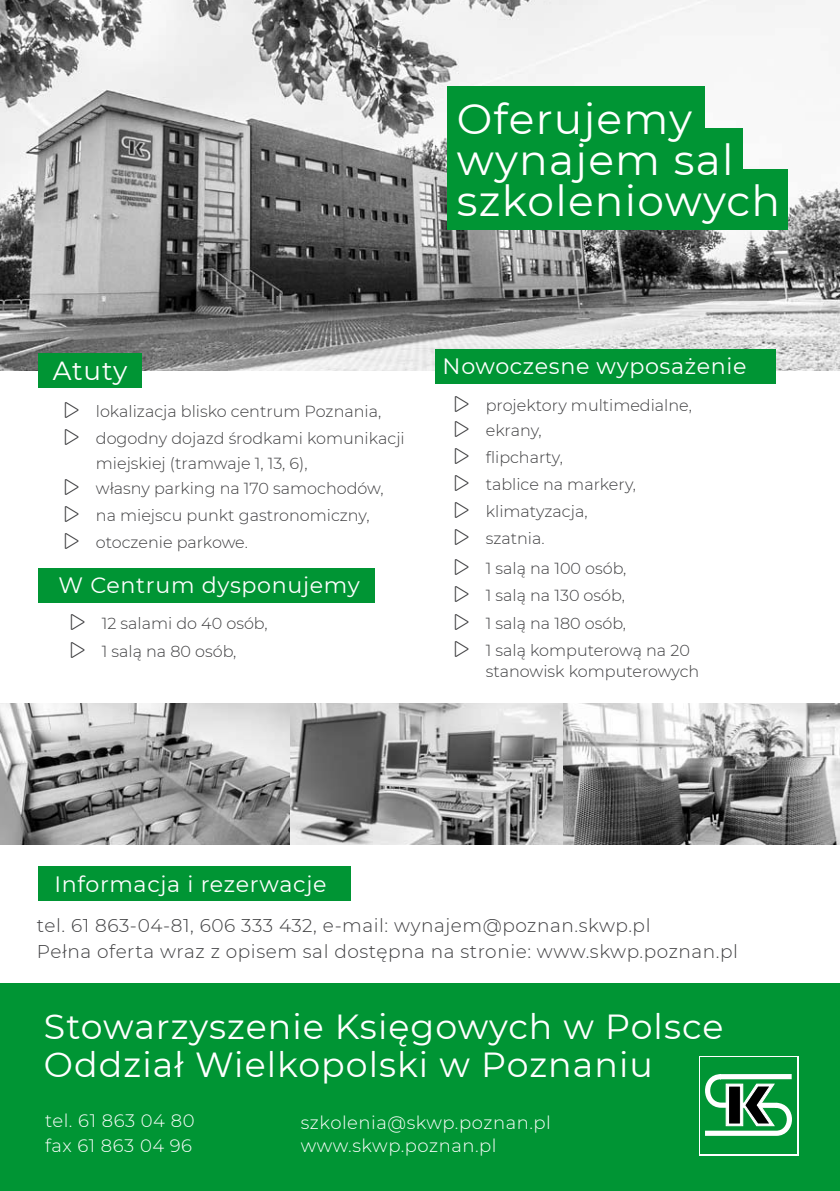
<style>
.page{position:relative;width:840px;height:1191px;background:#fff}
.page>*{position:absolute;margin:0;border:0;box-sizing:border-box;transform-origin:0 0}
.t1{font:42.4px/41.2px "Montserrat";letter-spacing:.03em;color:#fff}
.t2{font:34.8px/38.2px "Montserrat";letter-spacing:.03em;color:#fff}
.t3{font:26.2px "Montserrat";letter-spacing:.025em;color:#fff}
.t4{font:22.2px "Montserrat";letter-spacing:.03em;color:#fff}
.t5{font:300 18.4px/25.6px "Montserrat";letter-spacing:.03em;color:#3e3e40}
.t6{font:300 18px/25.6px "Montserrat";letter-spacing:.03em;color:#fff}
.t7{font:300 16px/25.4px "Montserrat";color:#3e3e40}
</style>
<div class="page">
<img style="left:0;top:0;width:839px;height:370px">
<div style="left:38px;top:352px;width:104px;height:35px;background:#009534"></div>
<div style="left:38px;top:865px;width:312px;height:35px;background:#009534"></div>
<div style="left:38px;top:567px;width:336px;height:35px;background:#009534"></div>
<div style="left:435px;top:348px;width:339px;height:35px;background:#009534"></div>
<div style="left:0;top:984px;width:839px;height:207px;background:#009534"></div>
<div style="left:446px;top:86px;width:258px;height:68px;background:#009534"></div>
<div style="left:446px;top:128px;width:295px;height:61px;background:#009534"></div>
<div style="left:446px;top:169px;width:341px;height:61px;background:#009534"></div>
<img style="left:0;top:704px;width:839px;height:141px">
<div style="left:698px;top:1056px;width:100px;height:99px;background:linear-gradient(to bottom,#009534,#009534)"></div>
<div style="left:700px;top:1057px;width:96px;height:97px;background:#009534"></div>
<svg style="left:699px;top:1071px;width:93px;height:67px"></svg>
<h1 class="t1" style="left:456px;top:97px;width:325px">Oferujemy wynajem sal szkoleniowych</h1>
<h3 class="t3" style="left:53px;top:352px;width:76px">Atuty</h3>
<p class="t7" style="left:64px;top:398px;width:319px">▼ lokalizacja blisko centrum Poznania,</p>
<p class="t7" style="left:96px;top:425px;width:310px;text-indent:-32px">▼ dogodny dojazd środkami komunikacji miejskiej (tramwaje 1, 13, 6),</p>
<p class="t7" style="left:64px;top:475px;width:321px">▼ własny parking na 170 samochodów,</p>
<p class="t7" style="left:64px;top:502px;width:307px">▼ na miejscu punkt gastronomiczny,</p>
<p class="t7" style="left:64px;top:529px;width:186px">▼ otoczenie parkowe.</p>
<h3 class="t4" style="left:59px;top:569px;width:302px">W Centrum dysponujemy</h3>
<p class="t7" style="left:70px;top:610px;width:199px">▼ 12 salami do 40 osób,</p>
<p class="t7" style="left:70px;top:637px;width:168px">▼ 1 salą na 80 osób,</p>
<h3 class="t4" style="left:442px;top:350px;width:305px">Nowoczesne wyposażenie</h3>
<p class="t7" style="left:453px;top:392px;width:240px">▼ projektory multimedialne,</p>
<p class="t7" style="left:453px;top:417px;width:90px">▼ ekrany,</p>
<p class="t7" style="left:453px;top:444px;width:111px">▼ flipcharty,</p>
<p class="t7" style="left:453px;top:471px;width:184px">▼ tablice na markery,</p>
<p class="t7" style="left:453px;top:498px;width:135px">▼ klimatyzacja,</p>
<p class="t7" style="left:453px;top:525px;width:92px">▼ szatnia.</p>
<p class="t7" style="left:453px;top:555px;width:174px">▼ 1 salą na 100 osób,</p>
<p class="t7" style="left:453px;top:582px;width:172px">▼ 1 salą na 130 osób,</p>
<p class="t7" style="left:453px;top:609px;width:174px">▼ 1 salą na 180 osób,</p>
<p class="t7" style="left:485px;top:638px;width:215px;line-height:21.4px;text-indent:-32px">▼ 1 salą komputerową na 20 stanowisk komputerowych</p>
<h3 class="t4" style="left:54px;top:868px;width:273px">Informacja i rezerwacje</h3>
<p class="t5" style="left:37px;top:912px;width:702px">tel. 61 863-04-81, 606 333 432, e-mail: wynajem@poznan.skwp.pl<br>Pełna oferta wraz z opisem sal dostępna na stronie: www.skwp.poznan.pl</p>
<h2 class="t2" style="left:44px;top:1006px;width:680px">Stowarzyszenie Księgowych w Polsce<br>Oddział Wielkopolski w Poznaniu</h2>
<p class="t6" style="left:45px;top:1107px;width:151px">tel. 61 863 04 80 fax 61 863 04 96</p>
<p class="t6" style="left:300px;top:1110px;width:251px;line-height:23px">szkolenia@skwp.poznan.pl www.skwp.poznan.pl</p>
</div>
